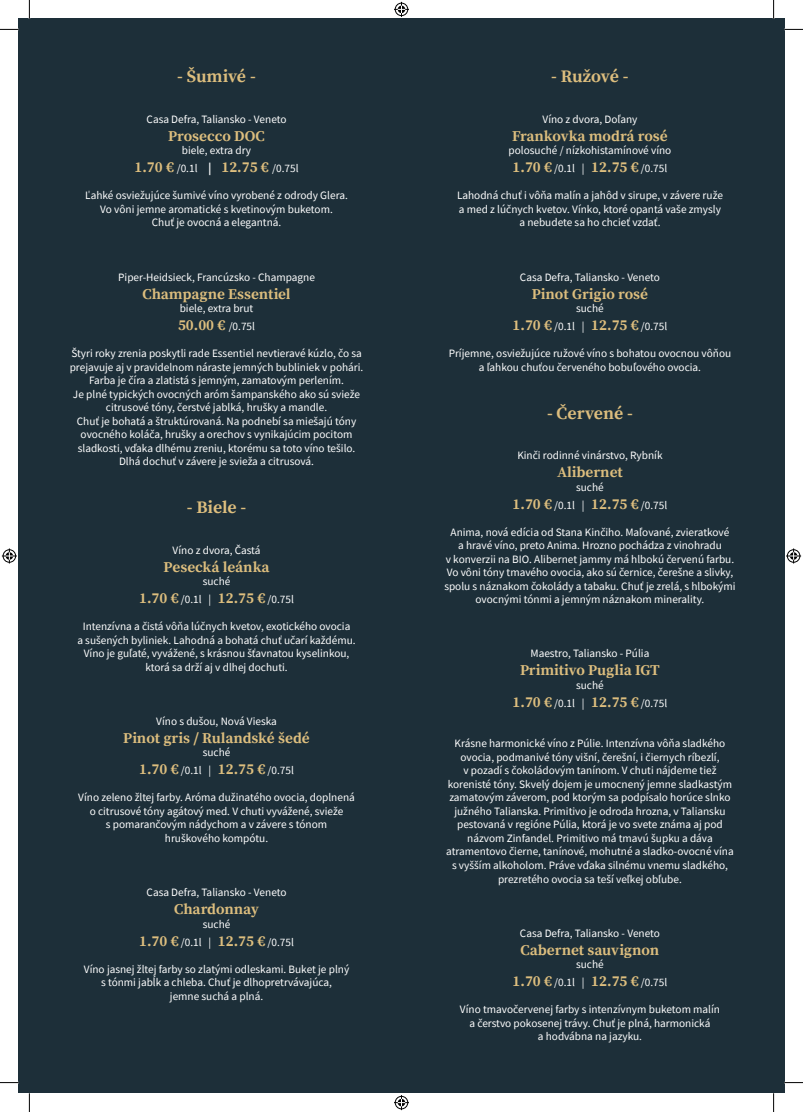
<style>
.page{position:relative;width:803px;height:1112px;background:#fff}
.page>*{position:absolute;margin:0;border:0;box-sizing:border-box;transform-origin:0 0}
.t1{font:700 17.5px "Source Serif Pro";color:#ddbe7e}
.t2{font:700 15px "Source Serif Pro";color:#ddbe7e}
.t3{font:11.25px/13.5px "Source Sans Pro";color:#fff;text-align:center}
.s1{font-family:"Source Sans Pro";font-weight:400;font-size:11.25px;color:#fff}
.s2{font-size:12.5px;color:#fff}
.s3{font-family:"Source Serif Pro";font-weight:700;font-size:15px;color:#ddbe7e}
</style>
<div class="page">
<div style="left:19px;top:19px;width:765px;height:1073px;background:#1d2f39"></div>
<svg style="left:0;top:29px;width:19px;height:1px"></svg>
<svg style="left:784px;top:29px;width:19px;height:1px"></svg>
<svg style="left:0;top:1081px;width:19px;height:2px"></svg>
<svg style="left:784px;top:1081px;width:19px;height:2px"></svg>
<svg style="left:29px;top:0;width:1px;height:19px"></svg>
<svg style="left:29px;top:1092px;width:1px;height:19px"></svg>
<svg style="left:773px;top:0;width:1px;height:19px"></svg>
<svg style="left:773px;top:1092px;width:1px;height:19px"></svg>
<svg style="left:394px;top:2px;width:15px;height:15px"></svg>
<svg style="left:394px;top:1095px;width:15px;height:14px"></svg>
<svg style="left:2px;top:548px;width:15px;height:15px"></svg>
<svg style="left:786px;top:548px;width:15px;height:15px"></svg>
<h1 class="t1" style="left:177px;top:66px;width:80px">- Šumivé -</h1>
<p class="t3" style="left:147px;top:112px;width:141px">Casa Defra, Taliansko - Veneto</p>
<h2 class="t2" style="left:168px;top:127px;width:98px">Prosecco DOC</h2>
<p class="t3" style="left:182px;top:144px;width:71px">biele, extra dry</p>
<h2 class="t2" style="left:135px;top:159px;width:165px">1.70 € <span class="s1">/0.1l</span> <span class="s2">|</span> 12.75 € <span class="s1">/0.75l</span></h2>
<p class="t3" style="left:85px;top:189px;width:264px">Ľahké osviežujúce šumivé víno vyrobené z odrody Glera.<br>Vo vôni jemne aromatické s kvetinovým buketom.<br>Chuť je ovocná a elegantná.</p>
<p class="t3" style="left:118px;top:270px;width:198px">Piper-Heidsieck, Francúzsko - Champagne</p>
<h2 class="t2" style="left:142px;top:285px;width:150px">Champagne Essentiel</h2>
<p class="t3" style="left:180px;top:301px;width:75px">biele, extra brut</p>
<h2 class="t2" style="left:178px;top:316px;width:79px">50.00 € <span class="s1">/0.75l</span></h2>
<p class="t3" style="left:70px;top:346px;width:295px">Štyri roky zrenia poskytli rade Essentiel nevtieravé kúzlo, čo sa prejavuje aj v pravidelnom náraste jemných bubliniek v pohári.<br>Farba je číra a zlatistá s jemným, zamatovým perlením.<br>Je plné typických ovocných aróm šampanského ako sú svieže citrusové tóny, čerstvé jablká, hrušky a mandle.<br>Chuť je bohatá a štruktúrovaná. Na podnebí sa miešajú tóny ovocného koláča, hrušky a orechov s vynikajúcim pocitom sladkosti, vďaka dlhému zreniu, ktorému sa toto víno tešilo.<br>Dlhá dochuť v závere je svieža a citrusová.</p>
<h1 class="t1" style="left:187px;top:497px;width:61px">- Biele -</h1>
<p class="t3" style="left:173px;top:543px;width:89px">Víno z dvora, Častá</p>
<h2 class="t2" style="left:164px;top:558px;width:107px">Pesecká leánka</h2>
<p class="t3" style="left:139px;top:572px;width:156px;line-height:18px">suché<br><span class="s3">1.70 €</span> /0.1l | <span class="s3">12.75 €</span> /0.75l</p>
<p class="t3" style="left:77px;top:619px;width:280px">Intenzívna a čistá vôňa lúčnych kvetov, exotického ovocia<br>a sušených byliniek. Lahodná a bohatá chuť učarí každému.<br>Víno je guľaté, vyvážené, s krásnou šťavnatou kyselinkou, ktorá sa drží aj v dlhej dochuti.</p>
<p class="t3" style="left:156px;top:714px;width:122px">Víno s dušou, Nová Vieska</p>
<h2 class="t2" style="left:123px;top:729px;width:188px">Pinot gris / Rulandské šedé</h2>
<p class="t3" style="left:139px;top:743px;width:156px;line-height:18px">suché<br><span class="s3">1.70 €</span> /0.1l | <span class="s3">12.75 €</span> /0.75l</p>
<p class="t3" style="left:78px;top:790px;width:278px">Víno zeleno žltej farby. Aróma dužinatého ovocia, doplnená o citrusové tóny agátový med. V chuti vyvážené, svieže<br>s pomarančovým nádychom a v závere s tónom hruškového kompótu.</p>
<p class="t3" style="left:147px;top:885px;width:141px">Casa Defra, Taliansko - Veneto</p>
<h2 class="t2" style="left:174px;top:900px;width:86px">Chardonnay</h2>
<p class="t3" style="left:139px;top:914px;width:156px;line-height:18px">suché<br><span class="s3">1.70 €</span> /0.1l | <span class="s3">12.75 €</span> /0.75l</p>
<p class="t3" style="left:84px;top:961px;width:267px">Víno jasnej žltej farby so zlatými odleskami. Buket je plný s tónmi jabĺk a chleba. Chuť je dlhopretrvávajúca,<br>jemne suchá a plná.</p>
<h1 class="t1" style="left:551px;top:66px;width:79px">- Ružové -</h1>
<p class="t3" style="left:542px;top:112px;width:97px">Víno z dvora, Doľany</p>
<h2 class="t2" style="left:512px;top:127px;width:157px">Frankovka modrá rosé</h2>
<p class="t3" style="left:508px;top:142px;width:164px;line-height:18px">polosuché / nízkohistamínové víno<br><span class="s3">1.70 €</span> /0.1l | <span class="s3">12.75 €</span> /0.75l</p>
<p class="t3" style="left:457px;top:189px;width:267px">Lahodná chuť i vôňa malín a jahôd v sirupe, v závere ruže a med z lúčnych kvetov. Vínko, ktoré opantá vaše zmysly a nebudete sa ho chcieť vzdať.</p>
<p class="t3" style="left:520px;top:270px;width:141px">Casa Defra, Taliansko - Veneto</p>
<h2 class="t2" style="left:532px;top:285px;width:118px">Pinot Grigio rosé</h2>
<p class="t3" style="left:512px;top:299px;width:156px;line-height:18px">suché<br><span class="s3">1.70 €</span> /0.1l | <span class="s3">12.75 €</span> /0.75l</p>
<p class="t3" style="left:449px;top:346px;width:284px">Príjemne, osviežujúce ružové víno s bohatou ovocnou vôňou a ľahkou chuťou červeného bobuľového ovocia.</p>
<h1 class="t1" style="left:547px;top:402px;width:87px">- Červené -</h1>
<p class="t3" style="left:517px;top:448px;width:147px">Kinči rodinné vinárstvo, Rybník</p>
<h2 class="t2" style="left:557px;top:463px;width:67px">Alibernet</h2>
<p class="t3" style="left:512px;top:478px;width:156px;line-height:18px">suché<br><span class="s3">1.70 €</span> /0.1l | <span class="s3">12.75 €</span> /0.75l</p>
<p class="t3" style="left:444px;top:525px;width:293px">Anima, nová edícia od Stana Kinčiho. Maľované, zvieratkové<br>a hravé víno, preto Anima. Hrozno pochádza z vinohradu<br>v konverzii na BIO. Alibernet jammy má hlbokú červenú farbu.<br>Vo vôni tóny tmavého ovocia, ako sú černice, čerešne a slivky, spolu s náznakom čokolády a tabaku. Chuť je zrelá, s hlbokými ovocnými tónmi a jemným náznakom minerality.</p>
<p class="t3" style="left:530px;top:646px;width:120px">Maestro, Taliansko - Púlia</p>
<h2 class="t2" style="left:520px;top:661px;width:141px">Primitivo Puglia IGT</h2>
<p class="t3" style="left:512px;top:676px;width:156px;line-height:18px">suché<br><span class="s3">1.70 €</span> /0.1l | <span class="s3">12.75 €</span> /0.75l</p>
<p class="t3" style="left:446px;top:736px;width:289px">Krásne harmonické víno z Púlie. Intenzívna vôňa sladkého ovocia, podmanivé tóny višní, čerešní, i čiernych ríbezlí,<br>v pozadí s čokoládovým tanínom. V chuti nájdeme tiež korenisté tóny. Skvelý dojem je umocnený jemne sladkastým zamatovým záverom, pod ktorým sa podpísalo horúce slnko južného Talianska. Primitivo je odroda hrozna, v Taliansku pestovaná v regióne Púlia, ktorá je vo svete známa aj pod názvom Zinfandel. Primitivo má tmavú šupku a dáva atramentovo čierne, tanínové, mohutné a sladko-ovocné vína s vyšším alkoholom. Práve vďaka silnému vnemu sladkého, prezretého ovocia sa teší veľkej obľube.</p>
<p class="t3" style="left:520px;top:925px;width:141px">Casa Defra, Taliansko - Veneto</p>
<h2 class="t2" style="left:521px;top:940px;width:140px">Cabernet sauvignon</h2>
<p class="t3" style="left:512px;top:955px;width:156px;line-height:18px">suché<br><span class="s3">1.70 €</span> /0.1l | <span class="s3">12.75 €</span> /0.75l</p>
<p class="t3" style="left:460px;top:1002px;width:262px">Víno tmavočervenej farby s intenzívnym buketom malín a čerstvo pokosenej trávy. Chuť je plná, harmonická<br>a hodvábna na jazyku.</p>
</div>
